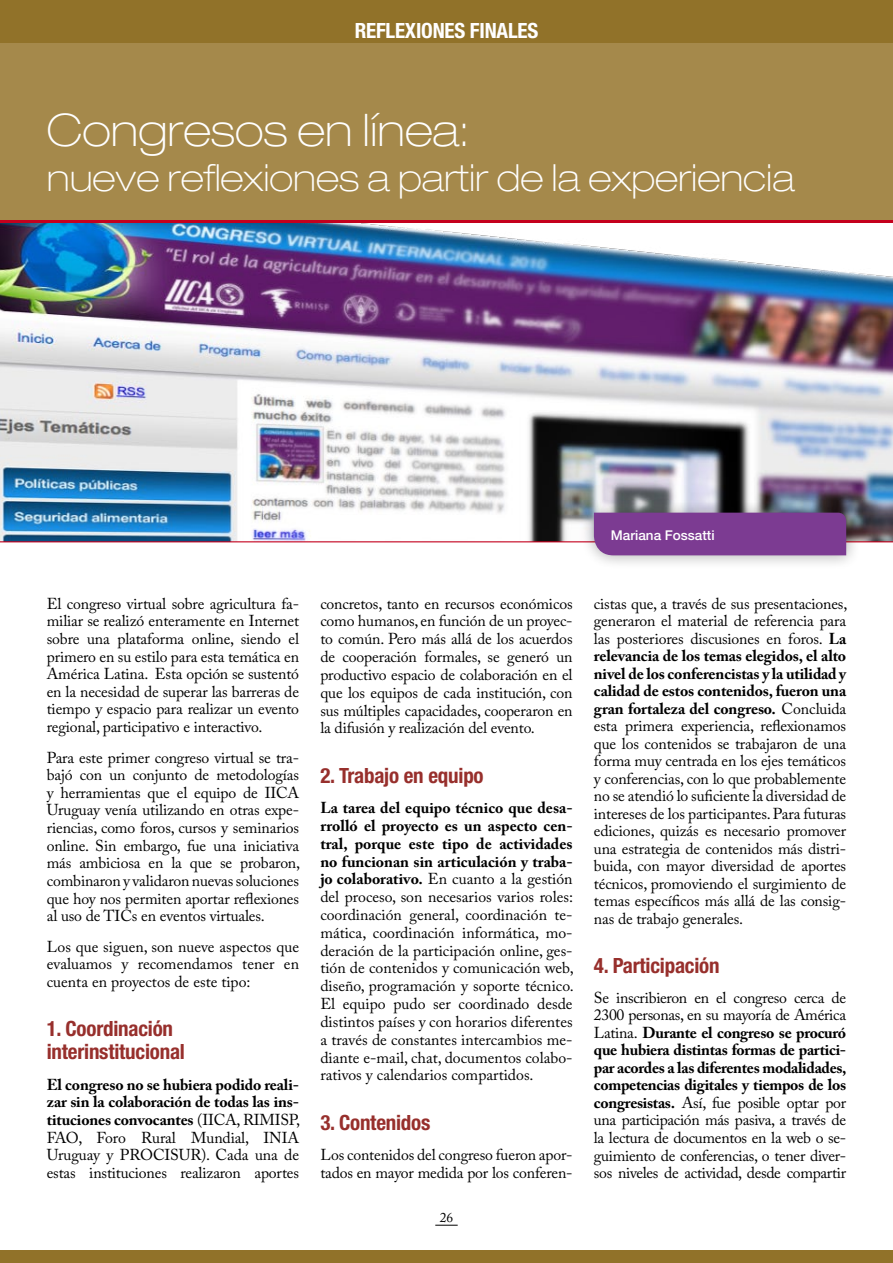
<style>
.page{position:relative;width:893px;height:1263px;background:#fff}
.page>*{position:absolute;margin:0;border:0;box-sizing:border-box;transform-origin:0 0}
.t1{font:100 expanded 45px "Helvetica Neue LT Std";color:#fff}
.t2{font:100 expanded 37.5px "Helvetica Neue LT Std";color:#fff}
.t3{font:700 condensed 21px/23.4px "Helvetica Neue LT Std";letter-spacing:-.01em;color:#972f2c}
.t4{font:700 condensed 21px "Helvetica Neue LT Std";letter-spacing:-.01em;color:#fff}
.t5{font:15.75px/17.5px "Adobe Caslon Pro";letter-spacing:-.01em;color:#000;text-align:justify}
.t6{font:500 13.5px "Helvetica Neue LT Std";color:#fff}
.t7{font:13.5px "Adobe Caslon Pro";color:#000}
.s1{font-weight:700}
</style>
<div class="page">
<svg style="left:435px;top:1225px;width:23px;height:1px"></svg>
<img style="left:0;top:222px;width:893px;height:319px">
<div style="left:0;top:0;width:893px;height:221px;background:#a5894b"></div>
<div style="left:0;top:0;width:893px;height:43px;background:#917229"></div>
<div style="left:0;top:1250px;width:893px;height:13px;background:#917229"></div>
<hr style="left:0;top:220px;width:893px;height:2px;background:#c4001d">
<hr style="left:0;top:541px;width:893px;height:1px;background:#c4001d">
<div style="left:580px;top:498px;width:280px;height:72px;background:#000;opacity:.33"></div>
<div style="left:594px;top:513px;width:252px;height:42px;background:#7c3b92"></div>
<h3 class="t4" style="left:355px;top:18px;width:185px">REFLEXIONES FINALES</h3>
<h1 class="t1" style="left:47px;top:104px;width:424px">Congresos en línea:</h1>
<h2 class="t2" style="left:47px;top:156px;width:749px">nueve reflexiones a partir de la experiencia</h2>
<p class="t6" style="left:611px;top:527px;width:105px">Mariana Fossatti</p>
<p class="t5" style="left:47px;top:594px;width:254px">El congreso virtual sobre agricultura fa&shy;miliar se realizó enteramente en Internet sobre una plataforma online, siendo el primero en su estilo para esta temática en América Latina. Esta opción se sustentó en la necesidad de superar las barreras de tiempo y espacio para realizar un evento regional, participativo e interactivo.</p>
<p class="t5" style="left:47px;top:748px;width:255px">Para este primer congreso virtual se tra&shy;bajó con un conjunto de metodologías y herramientas que el equipo de IICA Uruguay venía utilizando en otras expe&shy;riencias, como foros, cursos y seminarios online. Sin embargo, fue una iniciativa más ambiciosa en la que se probaron, combinaron y validaron nuevas soluciones que hoy nos permiten aportar reflexiones al uso de TICs en eventos virtuales.</p>
<p class="t5" style="left:47px;top:937px;width:254px">Los que siguen, son nueve aspectos que evaluamos y recomendamos tener en cuenta en proyectos de este tipo:</p>
<h3 class="t3" style="left:47px;top:1016px;width:140px">1. Coordinación interinstitucional</h3>
<p class="t5" style="left:47px;top:1075px;width:255px"><span class="s1">El congreso no se hubiera podido reali&shy;zar sin la colaboración de todas las ins&shy;tituciones convocantes</span> (IICA, RIMISP, FAO, Foro Rural Mundial, INIA Uruguay y PROCISUR). Cada una de estas instituciones realizaron aportes</p>
<p class="t5" style="left:320px;top:594px;width:254px">concretos, tanto en recursos económicos como humanos, en función de un proyec&shy;to común. Pero más allá de los acuerdos de cooperación formales, se generó un productivo espacio de colaboración en el que los equipos de cada institución, con sus múltiples capacidades, cooperaron en la difusión y realización del evento.</p>
<h3 class="t3" style="left:320px;top:763px;width:165px">2. Trabajo en equipo</h3>
<p class="t5" style="left:320px;top:799px;width:255px"><span class="s1">La tarea del equipo técnico que desa&shy;rrolló el proyecto es un aspecto cen&shy;tral, porque este tipo de actividades no funcionan sin articulación y traba&shy;jo colaborativo.</span> En cuanto a la gestión del proceso, son necesarios varios roles: coordinación general, coordinación te&shy;mática, coordinación informática, mo&shy;deración de la participación online, ges&shy;tión de contenidos y comunicación web, diseño, programación y soporte técnico.<br>El equipo pudo ser coordinado desde distintos países y con horarios diferentes a través de constantes intercambios me&shy;diante e-mail, chat, documentos colabo&shy;rativos y calendarios compartidos.</p>
<h3 class="t3" style="left:320px;top:1110px;width:112px">3. Contenidos</h3>
<p class="t5" style="left:320px;top:1146px;width:254px">Los contenidos del congreso fueron apor&shy;tados en mayor medida por los conferen-</p>
<p class="t7" style="left:440px;top:1209px;width:15px">26</p>
<p class="t5" style="left:594px;top:594px;width:255px">cistas que, a través de sus presentaciones, generaron el material de referencia para las posteriores discusiones en foros. <span class="s1">La relevancia de los temas elegidos, el alto nivel de los conferencistas y la utilidad y calidad de estos contenidos, fueron una gran fortaleza del congreso.</span> Concluida esta primera experiencia, reflexionamos que los contenidos se trabajaron de una forma muy centrada en los ejes temáticos y conferencias, con lo que probablemente no se atendió lo suficiente la diversidad de intereses de los participantes. Para futuras ediciones, quizás es necesario promover una estrategia de contenidos más distri&shy;buida, con mayor diversidad de aportes técnicos, promoviendo el surgimiento de temas específicos más allá de las consig&shy;nas de trabajo generales.</p>
<h3 class="t3" style="left:594px;top:953px;width:127px">4. Participación</h3>
<p class="t5" style="left:594px;top:989px;width:254px">Se inscribieron en el congreso cerca de 2300 personas, en su mayoría de América Latina. <span class="s1">Durante el congreso se procuró que hubiera distintas formas de partici&shy;par acordes a las diferentes modalidades, competencias digitales y tiempos de los congresistas.</span> Así, fue posible optar por una participación más pasiva, a través de la lectura de documentos en la web o se&shy;guimiento de conferencias, o tener diver&shy;sos niveles de actividad, desde compartir</p>
</div>
